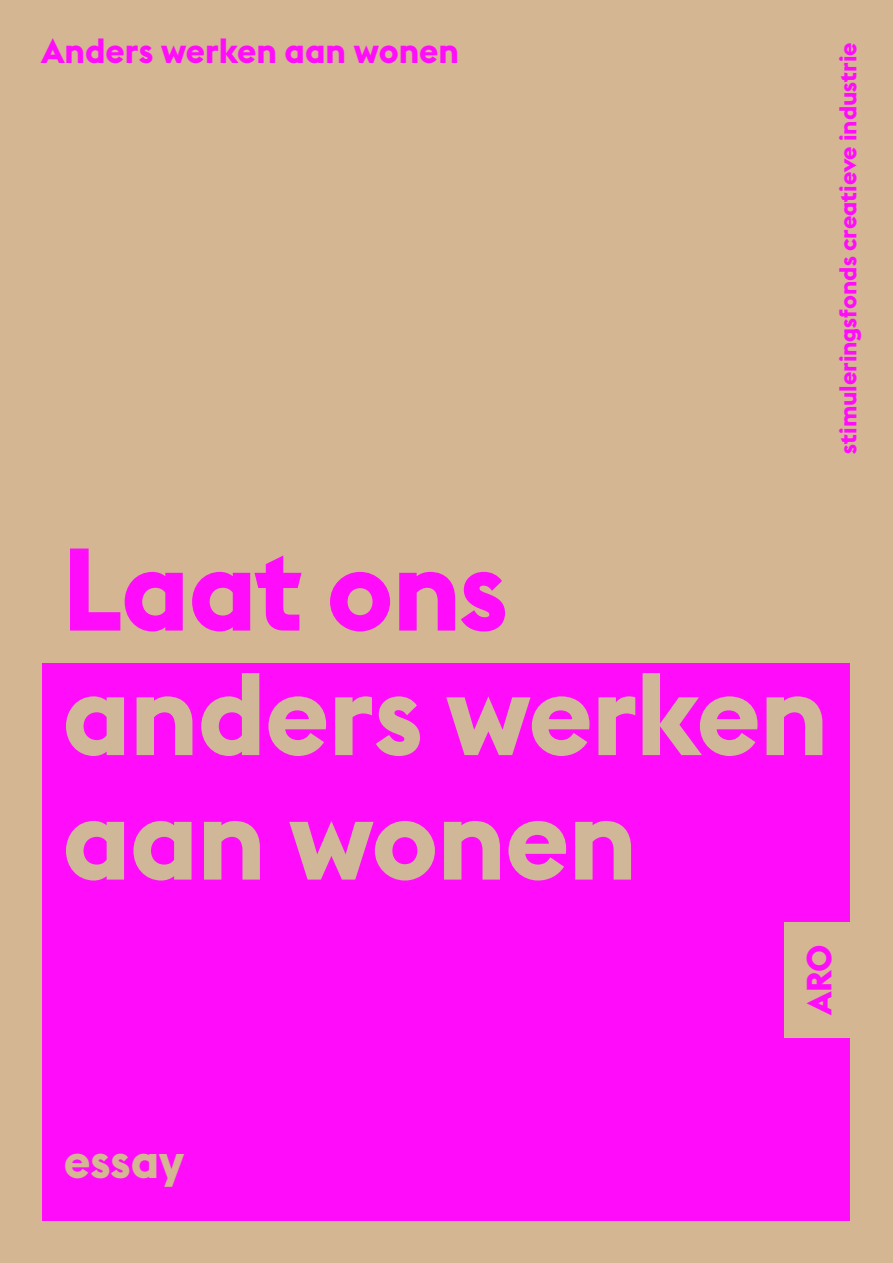
<style>
.page{position:relative;width:893px;height:1263px;background:#d4b693}
.page>*{position:absolute;margin:0;border:0;box-sizing:border-box;transform-origin:0 0}
.t1{font:700 115.5px/124.5px "Euclid BP";letter-spacing:-.01em;color:#cfb798}
.t2{font:700 115.5px "Euclid BP";letter-spacing:-.01em;color:#ff0cfb}
.t3{font:700 48px "Euclid BP";color:#d4b693}
.t4{font:700 34.5px "Euclid BP";color:#ff0cfb}
.t5{font:700 24px "Euclid BP";color:#ff0cfb}
</style>
<div class="page">
<div style="left:43px;top:663px;width:807px;height:557px;background:#ff0cfb"></div>
<div style="left:784px;top:922px;width:69px;height:115px;background:#d4b693"></div>
<h3 class="t4" style="left:41px;top:29px;width:420px">Anders werken aan wonen</h3>
<p class="t5" style="left:833px;top:454px;width:413px;rotate:-90deg">stimuleringsfonds creatieve industrie</p>
<h1 class="t2" style="left:62px;top:516px;width:447px">Laat ons</h1>
<h1 class="t1" style="left:62px;top:651px;width:768px">anders werken aan wonen</h1>
<h2 class="t3" style="left:64px;top:1130px;width:122px">essay</h2>
<h3 class="t4" style="left:797px;top:1015px;width:73px;rotate:-90deg">ARO</h3>
</div>
